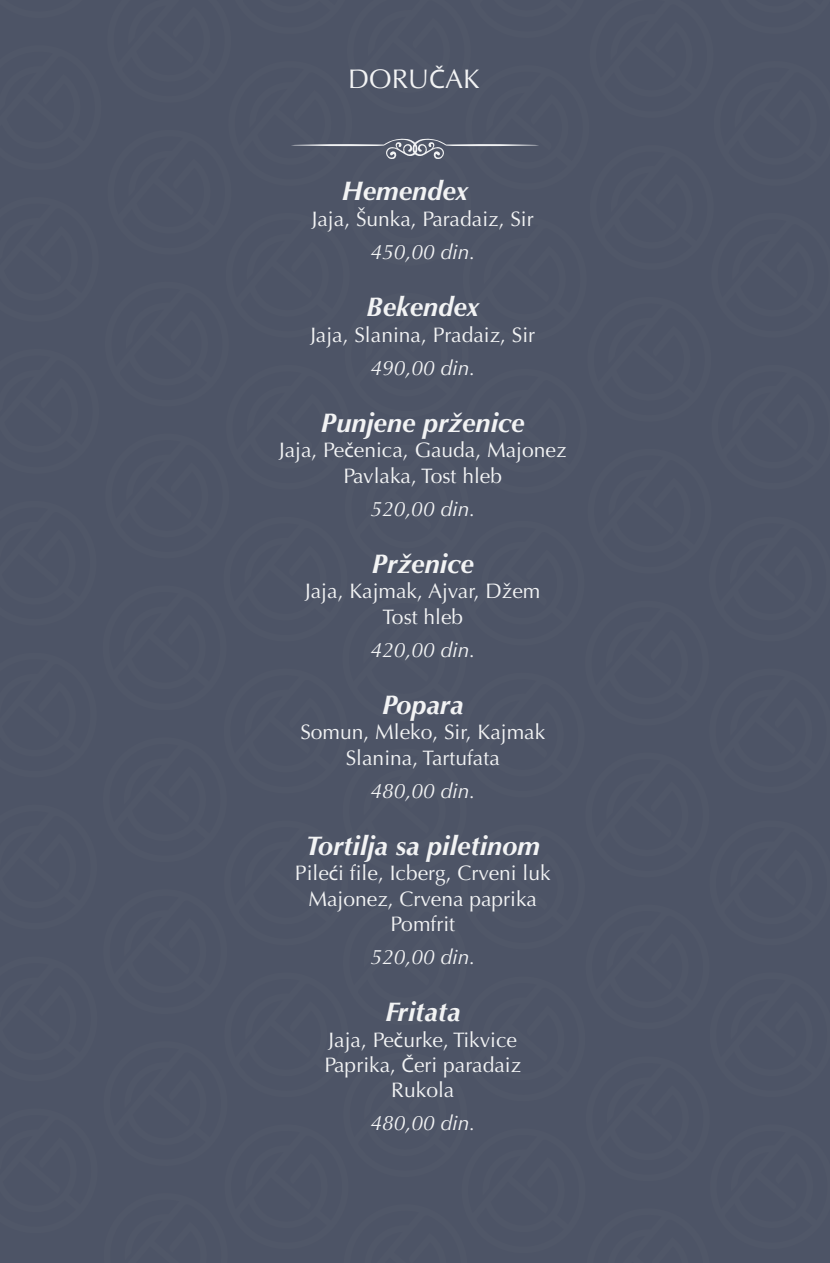
<style>
.page{position:relative;width:830px;height:1263px;background:#fff}
.page>*{position:absolute;margin:0;border:0;box-sizing:border-box;transform-origin:0 0}
.t1{font:italic 700 27px "Optima";color:#f2f3f4}
.t2{font:27px "Optima";color:#f2f3f4}
.t3{font:21px/25.2px "Optima";color:#f2f3f4;text-align:center}
.t4{font:italic 21px "Optima";color:#f2f3f4}
.s1{font-family:"Myriad Pro"}
</style>
<div class="page">
<div style="left:0;top:0;width:829px;height:1263px;background:#4d5466"></div>
<p class="t2" style="left:348px;top:63px;width:133px">DORU<span class="s1">Č</span>AK</p>
<p class="t1" style="left:341px;top:175px;width:128px">Hemendex</p>
<p class="t3" style="left:312px;top:206px;width:223px">Jaja, Šunka, Paradaiz, Sir</p>
<p class="t4" style="left:370px;top:239px;width:106px">450,00 din.</p>
<p class="t1" style="left:366px;top:291px;width:115px">Bekendex</p>
<p class="t3" style="left:310px;top:322px;width:226px">Jaja, Slanina, Pradaiz, Sir</p>
<p class="t4" style="left:370px;top:355px;width:106px">490,00 din.</p>
<p class="t1" style="left:321px;top:407px;width:205px">Punjene prženice</p>
<p class="t3" style="left:279px;top:438px;width:289px">Jaja, Pe<span class="s1">č</span>enica, Gauda, Majonez<br>Pavlaka, Tost hleb</p>
<p class="t4" style="left:370px;top:496px;width:106px">520,00 din.</p>
<p class="t1" style="left:371px;top:548px;width:104px">Prženice</p>
<p class="t3" style="left:305px;top:579px;width:236px">Jaja, Kajmak, Ajvar, Džem<br>Tost hleb</p>
<p class="t4" style="left:370px;top:637px;width:106px">420,00 din.</p>
<p class="t1" style="left:382px;top:689px;width:83px">Popara</p>
<p class="t3" style="left:300px;top:720px;width:246px">Somun, Mleko, Sir, Kajmak<br>Slanina, Tartufata</p>
<p class="t4" style="left:370px;top:778px;width:106px">480,00 din.</p>
<p class="t1" style="left:305px;top:830px;width:235px">Tortilja sa piletinom</p>
<p class="t3" style="left:295px;top:861px;width:257px">Pile<span class="s1">ć</span>i file, Icberg, Crveni luk<br>Majonez, Crvena paprika<br>Pomfrit</p>
<p class="t4" style="left:370px;top:944px;width:106px">520,00 din.</p>
<p class="t1" style="left:385px;top:996px;width:77px">Fritata</p>
<p class="t3" style="left:324px;top:1027px;width:198px">Jaja, Pe<span class="s1">č</span>urke, Tikvice<br>Paprika, <span class="s1">Č</span>eri paradaiz<br>Rukola</p>
<p class="t4" style="left:370px;top:1110px;width:106px">480,00 din.</p>
</div>
